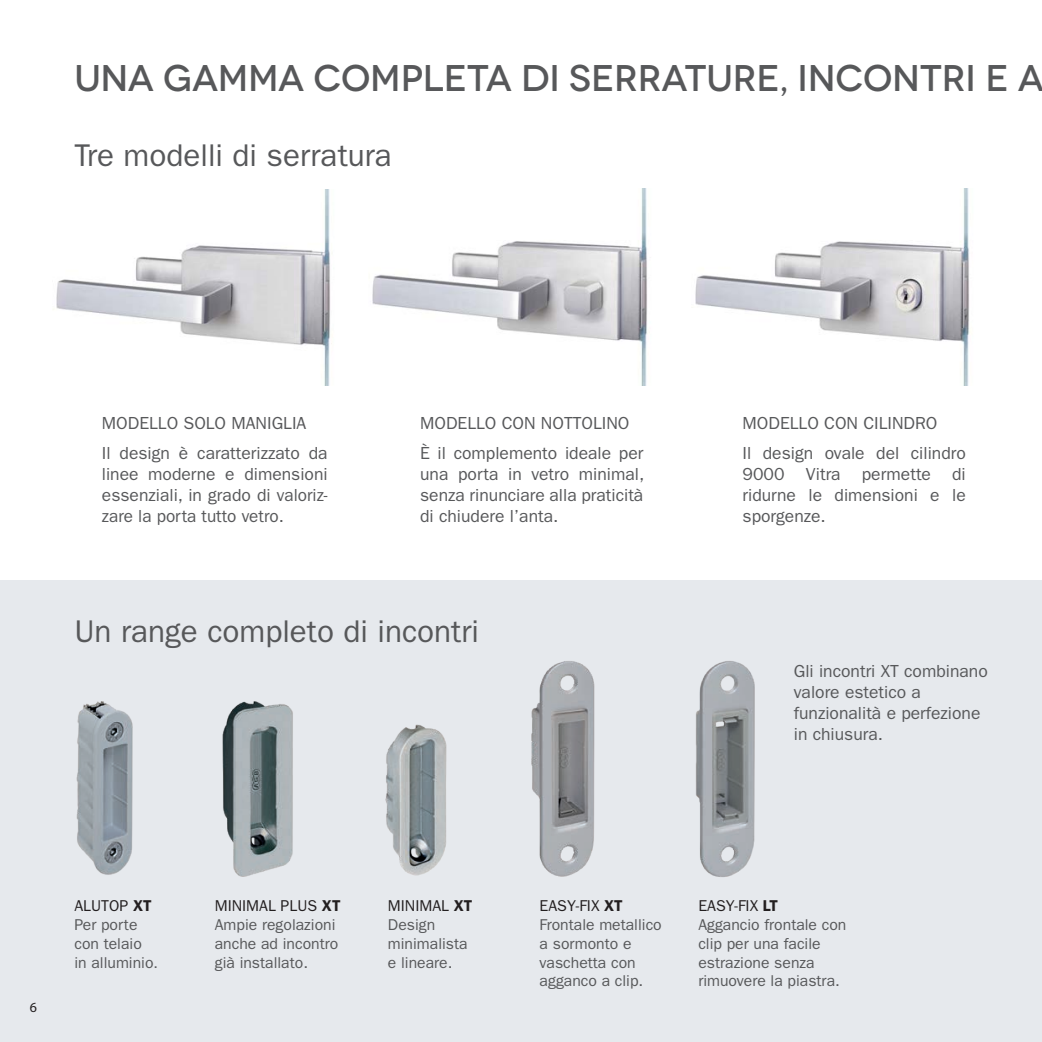
<style>
.page{position:relative;width:1042px;height:1042px;background:#fff}
.page>*{position:absolute;margin:0;border:0;box-sizing:border-box;transform-origin:0 0}
.t1{font:500 37.1px "Novecentowide";color:#57585a}
.t2{font:31.5px "ITC Franklin Gothic Std";color:#57585a}
.t3{font:17.5px/21px "ITC Franklin Gothic Std";color:#57585a}
.t4{font:15.75px/18.9px "ITC Franklin Gothic Std";color:#57585a}
.t5{font:15.75px "Franklin Gothic";color:#231f20}
.t6{font:14px "Myriad Pro";color:#231f20}
.s1{font-weight:600}
.s2{font-size:14.88px}
</style>
<div class="page">
<div style="left:0;top:580px;width:1042px;height:462px;background:#e6e9ed"></div>
<img style="left:372px;top:188px;width:275px;height:197px">
<img style="left:56px;top:189px;width:276px;height:196px">
<img style="left:76px;top:661px;width:679px;height:216px">
<img style="left:695px;top:188px;width:275px;height:197px">
<h1 class="t1" style="left:74px;top:56px;width:971px">UNA GAMMA COMPLETA DI SERRATURE, INCONTRI E A</h1>
<h2 class="t2" style="left:74px;top:137px;width:319px">Tre modelli di serratura</h2>
<p class="t3" style="left:102px;top:408px;width:227px;line-height:29.8px">MODELLO SOLO MANIGLIA<br>Il design è caratterizzato da</p>
<p class="t3" style="left:102px;top:463px;width:227px;text-align:justify">linee moderne e dimensioni essenziali, in grado di valoriz&shy;zare la porta tutto vetro.</p>
<p class="t3" style="left:420px;top:408px;width:225px;line-height:29.8px">MODELLO CON NOTTOLINO<br>È il complemento ideale per</p>
<p class="t3" style="left:420px;top:463px;width:226px;text-align:justify">una porta in vetro minimal, senza rinunciare alla praticità di chiudere l’anta.</p>
<h2 class="t2" style="left:74px;top:613px;width:406px">Un range completo di incontri</h2>
<p class="t3" style="left:742px;top:408px;width:225px;line-height:29.8px">MODELLO CON CILINDRO<br>Il design ovale del cilindro</p>
<p class="t3" style="left:742px;top:463px;width:225px;text-align:justify">9000 Vitra permette di ridurne le dimensioni e le sporgenze.</p>
<p class="t3" style="left:794px;top:660px;width:195px">Gli incontri XT combinano valore estetico a funzionalità e perfezione in chiusura.</p>
<p class="t6" style="left:30px;top:1000px;width:9px">6</p>
<p class="t5" style="left:74px;top:896px;width:79px">ALUTOP <span class="s1">XT</span></p>
<p class="t4" style="left:74px;top:915px;width:85px">Per porte con telaio in alluminio<span class="s2">.</span></p>
<p class="t5" style="left:215px;top:896px;width:127px">MINIMAL PLUS <span class="s1">XT</span></p>
<p class="t4" style="left:215px;top:915px;width:125px">Ampie regolazioni anche ad incontro già installato.</p>
<p class="t5" style="left:388px;top:896px;width:86px">MINIMAL <span class="s1">XT</span></p>
<p class="t4" style="left:388px;top:915px;width:81px">Design minimalista e lineare.</p>
<p class="t5" style="left:540px;top:896px;width:85px">EASY-FIX <span class="s1">XT</span></p>
<p class="t4" style="left:540px;top:915px;width:124px">Frontale metallico a sormonto e vaschetta con agganco a clip.</p>
<p class="t5" style="left:698px;top:896px;width:81px">EASY-FIX <span class="s1">LT</span></p>
<p class="t4" style="left:698px;top:915px;width:150px">Aggancio frontale con clip per una facile estrazione senza rimuovere la piastra.</p>
</div>
